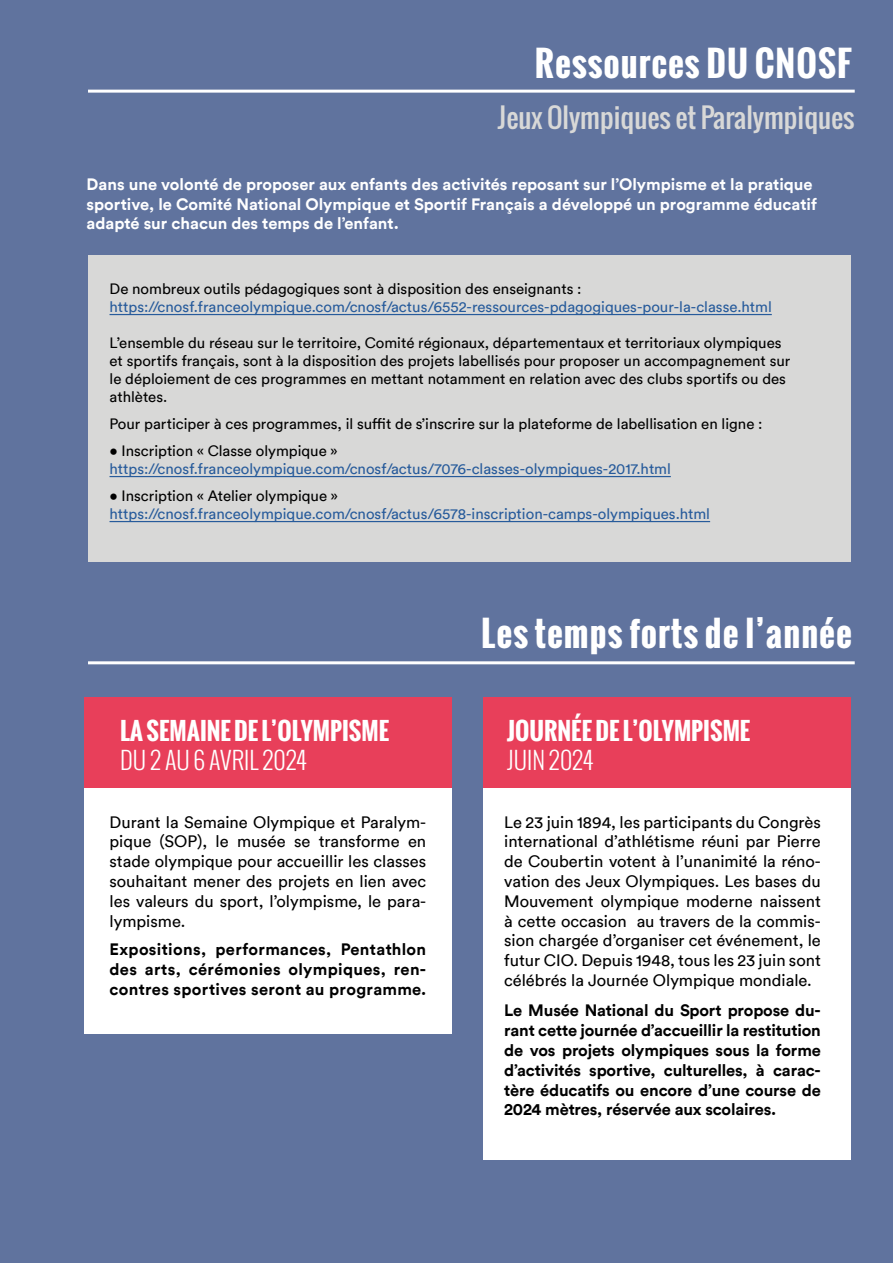
<style>
.page{position:relative;width:893px;height:1263px;background:#60739e}
.page>*{position:absolute;margin:0;border:0;box-sizing:border-box;transform-origin:0 0}
.t1{font:700 34.5px "Oswald";letter-spacing:.03em;color:#fff}
.t2{font:27px "Oswald";color:#d8d8d7}
.t3{font:700 24px "Oswald";color:#fff}
.t4{font:300 24px "Oswald";color:#fff}
.t5{font:16.5px/19.8px "Circular";color:#000;text-align:justify}
.t6{font:700 16.5px/19.8px "Circular";color:#000;text-align:justify}
.t7{font:700 16.5px/19.8px "Circular";color:#fff}
.t8{font:15px/18px "Circular";color:#000}
.t9{font:15px "Circular";color:#275b9b}
</style>
<div class="page">
<hr style="left:88px;top:90px;width:767px;height:3px;background:#fff">
<div style="left:88px;top:255px;width:762px;height:306px;background:#d8d8d7"></div>
<hr style="left:110px;top:314px;width:662px;height:1px;background:#275b9b">
<hr style="left:110px;top:476px;width:561px;height:1px;background:#275b9b">
<hr style="left:110px;top:521px;width:600px;height:1px;background:#275b9b">
<hr style="left:88px;top:661px;width:767px;height:3px;background:#fff">
<div style="left:84px;top:697px;width:367px;height:336px;background:#fff"></div>
<div style="left:483px;top:697px;width:367px;height:463px;background:#fff"></div>
<div style="left:84px;top:697px;width:367px;height:91px;background:#e83f5a"></div>
<div style="left:483px;top:697px;width:367px;height:91px;background:#e83f5a"></div>
<h1 class="t1" style="left:535px;top:38px;width:318px">Ressources DU CNOSF</h1>
<h2 class="t2" style="left:498px;top:97px;width:358px">Jeux Olympiques et Paralympiques</h2>
<p class="t7" style="left:87px;top:174px;width:732px">Dans une volonté de proposer aux enfants des activités reposant sur l’Olympisme et la pratique sportive, le Comité National Olympique et Sportif Français a développé un programme éducatif adapté sur chacun des temps de l’enfant.</p>
<p class="t8" style="left:110px;top:280px;width:474px">De nombreux outils pédagogiques sont à disposition des enseignants :</p>
<p class="t9" style="left:110px;top:298px;width:664px">https://cnosf.franceolympique.com/cnosf/actus/6552-ressources-pdagogiques-pour-la-classe.html</p>
<p class="t8" style="left:110px;top:334px;width:682px">L’ensemble du réseau sur le territoire, Comité régionaux, départementaux et territoriaux olympiques et sportifs français, sont à la disposition des projets labellisés pour proposer un accompagnement sur le déploiement de ces programmes en mettant notamment en relation avec des clubs sportifs ou des athlètes.</p>
<p class="t8" style="left:110px;top:415px;width:654px">Pour participer à ces programmes, il suffit de s’inscrire sur la plateforme de labellisation en ligne :</p>
<p class="t8" style="left:110px;top:442px;width:230px">• Inscription « Classe olympique »</p>
<p class="t9" style="left:110px;top:460px;width:563px">https://cnosf.franceolympique.com/cnosf/actus/7076-classes-olympiques-2017.html</p>
<p class="t8" style="left:110px;top:487px;width:230px">• Inscription « Atelier olympique »</p>
<p class="t9" style="left:110px;top:505px;width:602px">https://cnosf.franceolympique.com/cnosf/actus/6578-inscription-camps-olympiques.html</p>
<h3 class="t3" style="left:120px;top:713px;width:271px">LA SEMAINE DE L’OLYMPISME</h3>
<h3 class="t4" style="left:120px;top:743px;width:188px">DU 2 AU 6 AVRIL 2024</h3>
<p class="t5" style="left:110px;top:812px;width:318px">Durant la Semaine Olympique et Paralym&shy;pique (SOP), le musée se transforme en stade olympique pour accueillir les classes souhaitant mener des projets en lien avec les valeurs du sport, l’olympisme, le para&shy;lympisme.</p>
<p class="t6" style="left:110px;top:939px;width:318px">Expositions, performances, Pentathlon des arts, cérémonies olympiques, ren&shy;contres sportives seront au programme.</p>
<h1 class="t1" style="left:481px;top:607px;width:372px">Les temps forts de l’année</h1>
<h3 class="t3" style="left:507px;top:713px;width:245px">JOURNÉE DE L’OLYMPISME</h3>
<h3 class="t4" style="left:507px;top:743px;width:88px">JUIN 2024</h3>
<p class="t5" style="left:504px;top:812px;width:318px">Le 23 juin 1894, les participants du Congrès international d’athlétisme réuni par Pierre de Coubertin votent à l’unanimité la réno&shy;vation des Jeux Olympiques. Les bases du Mouvement olympique moderne naissent à cette occasion au travers de la commis&shy;sion chargée d’organiser cet événement, le futur CIO. Depuis 1948, tous les 23 juin sont célébrés la Journée Olympique mondiale.</p>
<p class="t6" style="left:504px;top:1000px;width:318px">Le Musée National du Sport propose du&shy;rant cette journée d’accueillir la restitution de vos projets olympiques sous la forme d’activités sportive, culturelles, à carac&shy;tère éducatifs ou encore d’une course de 2024 mètres, réservée aux scolaires.</p>
</div>
